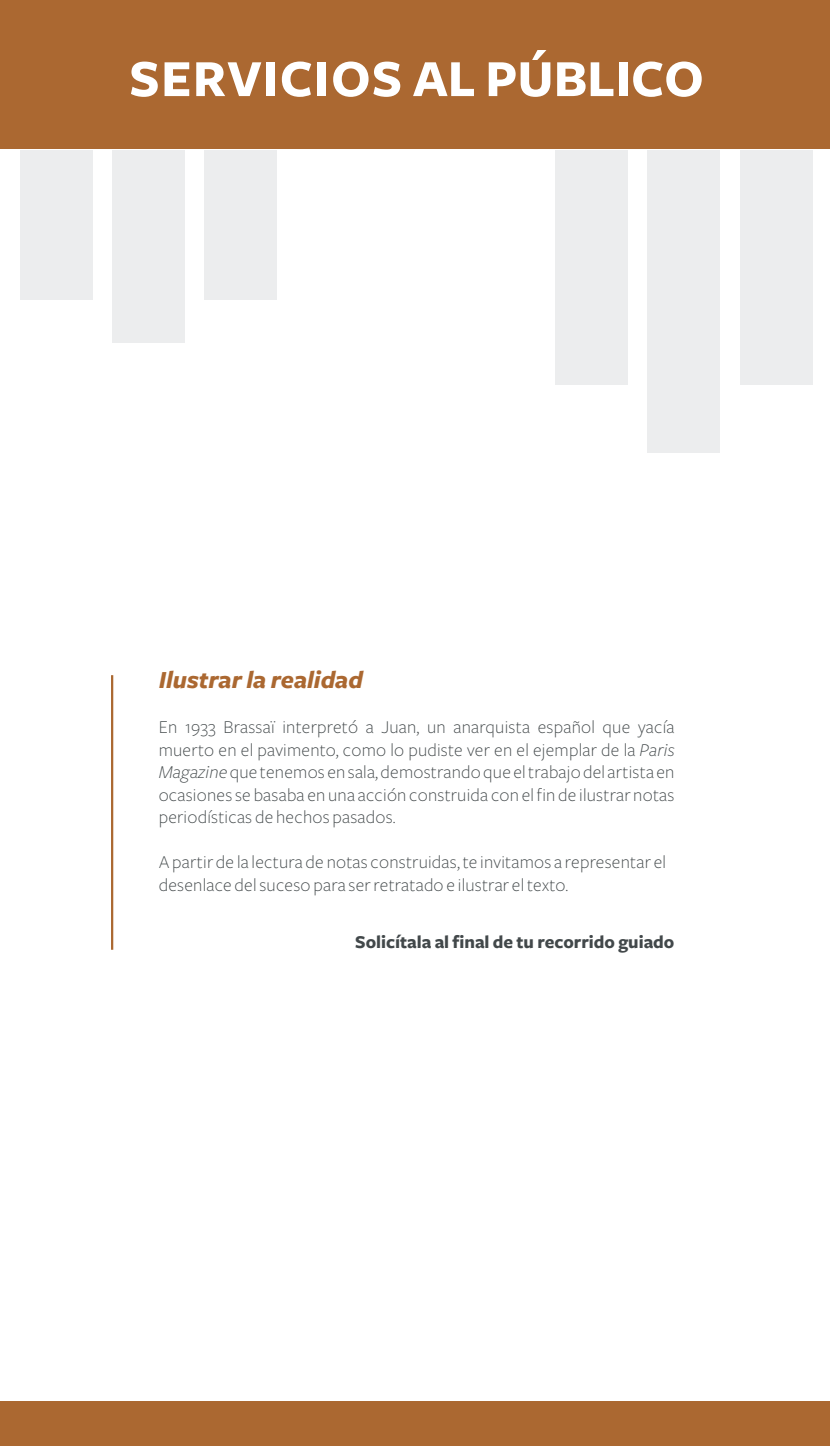
<style>
.page{position:relative;width:830px;height:1446px;background:#fff}
.page>*{position:absolute;margin:0;border:0;box-sizing:border-box;transform-origin:0 0}
.t1{font:700 54px "Freight Sans";letter-spacing:.02em;color:#fff}
.t2{font:italic 700 25.5px "Freight Sans";color:#ab6831}
.t3{font:300 18.75px/22.5px "Freight Sans";letter-spacing:.01em;color:#42484a;text-align:justify}
.t4{font:700 18.75px "Freight Sans";color:#42484a}
.s1{font-style:italic}
</style>
<div class="page">
<div style="left:739px;top:150px;width:73px;height:235px;background:#e6e7e9"></div>
<div style="left:555px;top:150px;width:72px;height:235px;background:#e6e7e9"></div>
<div style="left:647px;top:150px;width:72px;height:303px;background:#e6e7e9"></div>
<div style="left:204px;top:150px;width:73px;height:149px;background:#e6e7e9"></div>
<div style="left:20px;top:150px;width:72px;height:149px;background:#e6e7e9"></div>
<div style="left:112px;top:150px;width:73px;height:192px;background:#e6e7e9"></div>
<div style="left:0;top:0;width:829px;height:149px;background:#ab6831"></div>
<div style="left:0;top:1401px;width:829px;height:45px;background:#ab6831"></div>
<hr style="left:111px;top:675px;width:2px;height:275px;background:#ab6831">
<h1 class="t1" style="left:129px;top:50px;width:575px">SERVICIOS AL PÚBLICO</h1>
<h2 class="t2" style="left:159px;top:666px;width:206px">Ilustrar la realidad</h2>
<p class="t3" style="left:159px;top:716px;width:517px">En 1933 Brassaï interpretó a Juan, un anarquista español que yacía muerto en el pavimento, como lo pudiste ver en el ejemplar de la <span class="s1">Paris Magazine</span> que tenemos en sala, demostrando que el trabajo del artista en ocasiones se basaba en una acción construida con el fin de ilustrar notas periodísticas de hechos pasados.</p>
<p class="t3" style="left:159px;top:851px;width:508px">A partir de la lectura de notas construidas, te invitamos a representar el desenlace del suceso para ser retratado e ilustrar el texto.</p>
<p class="t4" style="left:355px;top:931px;width:320px">Solicítala al final de tu recorrido guiado</p>
</div>
